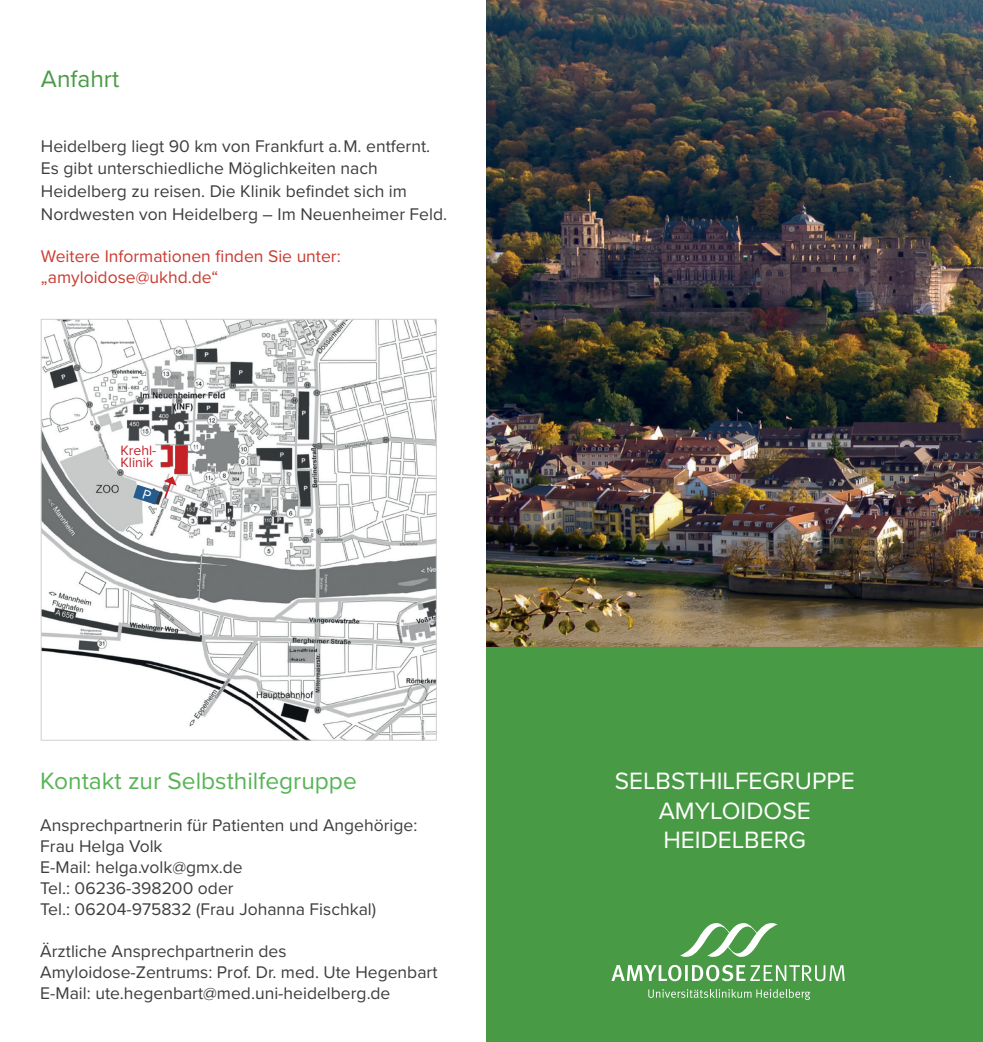
<style>
.page{position:relative;width:983px;height:1042px;background:#fff}
.page>*{position:absolute;margin:0;border:0;box-sizing:border-box;transform-origin:0 0}
.t1{font:24.5px/29.4px "Proxima Nova";color:#fff;text-align:center}
.t2{font:24.5px "Proxima Nova";color:#56b455}
.t3{font:24.5px "Proxima Nova";color:#489b44}
.t4{font:17.5px/21px "Proxima Nova";color:#3e3e3f}
.t5{font:17.5px/21px "Proxima Nova";color:#ca3b30}
.t6{font:14px/12.2px "Proxima Nova";color:#c62026}
</style>
<div class="page">
<img style="left:486px;top:0;width:496px;height:647px">
<div style="left:486px;top:647px;width:496px;height:395px;background:#489b44"></div>
<img style="left:43px;top:321px;width:391px;height:417px">
<svg style="left:648px;top:989px;width:162px;height:11px"></svg>
<svg style="left:611px;top:965px;width:233px;height:16px"></svg>
<svg style="left:680px;top:923px;width:97px;height:34px"></svg>
<svg style="left:133px;top:476px;width:44px;height:29px"></svg>
<h1 class="t3" style="left:41px;top:60px;width:80px">Anfahrt</h1>
<p class="t4" style="left:41px;top:134px;width:407px;line-height:22.8px">Heidelberg liegt 90 km von Frankfurt a.M. entfernt.<br>Es gibt unterschiedliche Möglichkeiten nach Heidelberg zu reisen. Die Klinik befindet sich im Nordwesten von Heidelberg – Im Neuenheimer Feld.</p>
<p class="t5" style="left:41px;top:245px;width:301px">Weitere Informationen finden Sie unter: „amyloidose@ukhd.de“</p>
<p class="t6" style="left:120px;top:443px;width:37px">Krehl-<br>Klinik</p>
<h1 class="t2" style="left:40px;top:763px;width:318px">Kontakt zur Selbsthilfegruppe</h1>
<p class="t4" style="left:40px;top:814px;width:378px">Ansprechpartnerin für Patienten und Angehörige:<br>Frau Helga Volk<br>E-Mail: helga.volk@gmx.de<br>Tel.: 06236-398200 oder<br>Tel.: 06204-975832 (Frau Johanna Fischkal)</p>
<p class="t4" style="left:40px;top:940px;width:398px">Ärztliche Ansprechpartnerin des<br>Amyloidose-Zentrums: Prof. Dr. med. Ute Hegenbart<br>E-Mail: ute.hegenbart@med.uni-heidelberg.de</p>
<h1 class="t1" style="left:614px;top:765px;width:241px">SELBSTHILFEGRUPPE<br>AMYLOIDOSE<br>HEIDELBERG</h1>
</div>
